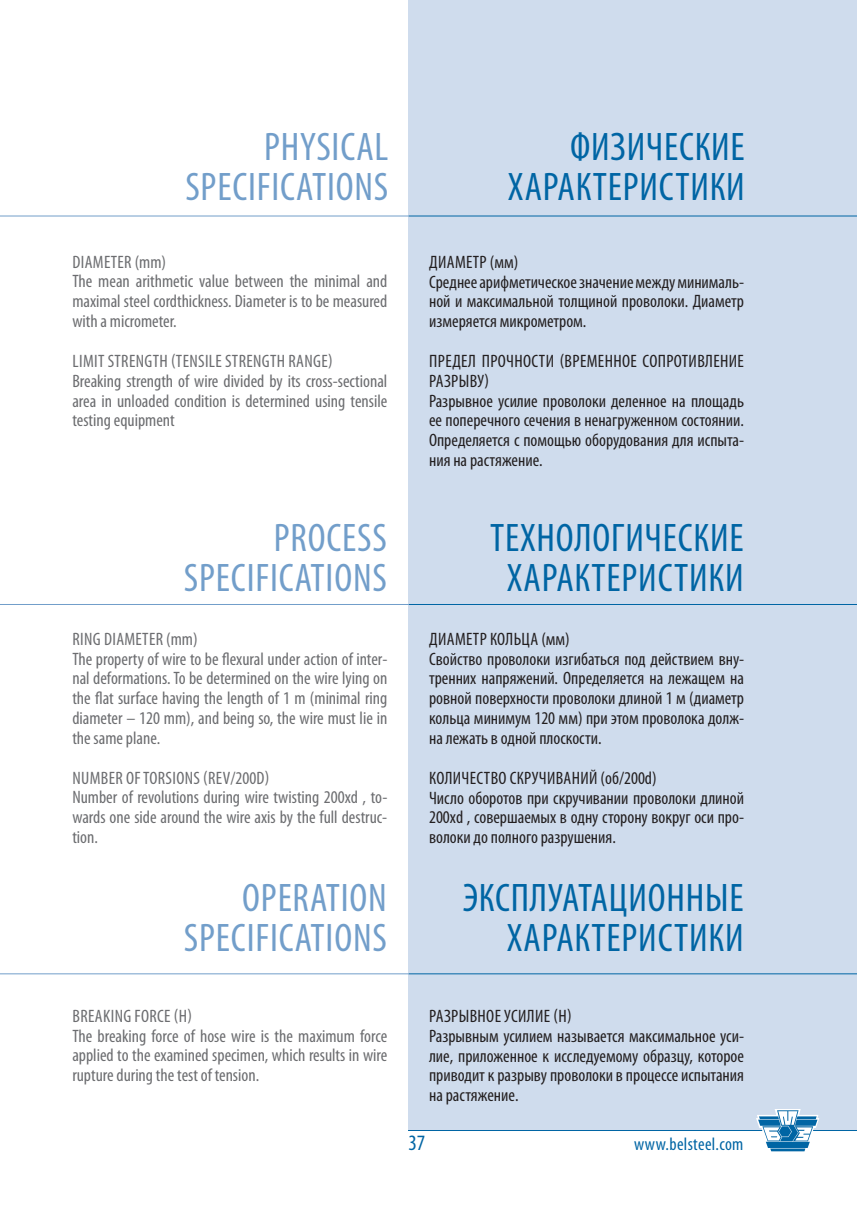
<style>
.page{position:relative;width:857px;height:1225px;background:#fff}
.page>*{position:absolute;margin:0;border:0;box-sizing:border-box;transform-origin:0 0}
.t1{font:condensed 40px/40px "Myriad Pro";letter-spacing:.02em;color:#0065a4;text-align:right}
.t2{font:condensed 40px "Myriad Pro";letter-spacing:.02em;color:#729eca}
.t3{font:condensed 22px "Myriad Pro";color:#0065a4}
.t4{font:condensed 18px/19.8px "Myriad Pro";color:#231f20}
.t5{font:condensed 18px/19.8px "Myriad Pro";color:#6c6d70}
.t6{font:condensed 18px "Myriad Pro";letter-spacing:.02em;color:#0065a4}
</style>
<div class="page">
<div style="left:408px;top:0;width:448px;height:1130px;background:#cfdced"></div>
<hr style="left:408px;top:1130px;width:448px;height:1px;background:#0065a4">
<svg style="left:756px;top:1109px;width:63px;height:43px"></svg>
<hr style="left:408px;top:215px;width:448px;height:1px;background:#0065a4">
<hr style="left:408px;top:604px;width:448px;height:1px;background:#0065a4">
<hr style="left:408px;top:973px;width:448px;height:1px;background:#0065a4">
<hr style="left:0;top:215px;width:408px;height:1px;background:#729eca">
<hr style="left:0;top:604px;width:408px;height:1px;background:#729eca">
<hr style="left:0;top:973px;width:408px;height:1px;background:#729eca">
<h1 class="t2" style="left:264px;top:123px;width:68px">Physical</h1>
<h1 class="t2" style="left:185px;top:163px;width:15px">speci</h1>
<h1 class="t2" style="left:257px;top:163px;width:28px">ficati</h1>
<h1 class="t2" style="left:335px;top:163px;width:35px">ons</h1>
<p class="t5" style="left:72px;top:251px;width:316px">Diameter (mm)<br>The mean arithmetic value between the minimal and maximal steel cordthickness. Diameter is to be measured with a micrometer.</p>
<p class="t5" style="left:72px;top:351px;width:44px">LIMITSTREN</p>
<p class="t5" style="left:144px;top:351px;width:39px">GTH (TENSILE</p>
<p class="t5" style="left:225px;top:351px;width:8px">STREN</p>
<p class="t5" style="left:72px;top:351px;width:316px;text-indent:189px">GTH RANGE)<br>Breaking strength of wire divided by its cross-sectional area in unloaded condition is determined using tensile testing equipment</p>
<h1 class="t2" style="left:274px;top:513px;width:69px">Process</h1>
<h1 class="t2" style="left:184px;top:553px;width:15px">speci</h1>
<h1 class="t2" style="left:255px;top:553px;width:28px">ficati</h1>
<h1 class="t2" style="left:334px;top:553px;width:35px">ons</h1>
<p class="t5" style="left:72px;top:628px;width:316px">Ring diameter (mm)<br>The property of wire to be flexural under action of inter&shy;nal deformations. To be determined on the wire lying on the flat surface having the length of 1 m (minimal ring diameter – 120 mm), and being so, the wire must lie in the same plane.</p>
<p class="t5" style="left:72px;top:767px;width:316px">Number of torsions (rev/200d)<br>Number of revolutions during wire twisting 200хd , to&shy;wards one side around the wire axis by the full destruc&shy;tion.</p>
<h1 class="t2" style="left:242px;top:873px;width:146px">Operation</h1>
<h1 class="t2" style="left:184px;top:913px;width:15px">speci</h1>
<h1 class="t2" style="left:255px;top:913px;width:28px">ficati</h1>
<h1 class="t2" style="left:334px;top:913px;width:35px">ons</h1>
<h1 class="t1" style="left:507px;top:127px;width:238px">Физические характеристики</h1>
<p class="t4" style="left:429px;top:252px;width:316px">Диаметр (мм)<br>Среднее арифметическое значение между минималь&shy;ной и максимальной толщиной проволоки. Диаметр измеряется микрометром.</p>
<p class="t4" style="left:429px;top:351px;width:316px">Предел прочности (временное сопротивление разрыву)<br>Разрывное усилие проволоки деленное на площадь ее поперечного сечения в ненагруженном состоянии.<br>Определяется с помощью оборудования для испыта&shy;ния на растяжение.</p>
<h1 class="t1" style="left:490px;top:517px;width:255px;text-align:center">Технологические характеристики</h1>
<p class="t4" style="left:429px;top:628px;width:316px">Диаметр кольца (мм)<br>Свойство проволоки изгибаться под действием вну&shy;тренних напряжений. Определяется на лежащем на ровной поверхности проволоки длиной 1 м (диаметр кольца минимум 120 мм) при этом проволока долж&shy;на лежать в одной плоскости.</p>
<p class="t4" style="left:429px;top:767px;width:316px">Количество скручиваний (об/200d)<br>Число оборотов при скручивании проволоки длиной 200хd , совершаемых в одну сторону вокруг оси про&shy;волоки до полного разрушения.</p>
<h1 class="t1" style="left:462px;top:877px;width:282px">Эксплуатационные характеристики</h1>
<p class="t5" style="left:72px;top:1005px;width:316px">BREAKING force (Н)<br>The breaking force of hose wire is the maximum force applied to the examined specimen, which results in wire rupture during the test of tension.</p>
<p class="t4" style="left:429px;top:1005px;width:316px">Разрывное усилие (Н)<br>Разрывным усилием называется максимальное уси&shy;лие, приложенное к исследуемому образцу, которое приводит к разрыву проволоки в процессе испытания на растяжение.</p>
<p class="t3" style="left:408px;top:1130px;width:18px">37</p>
<p class="t6" style="left:633px;top:1133px;width:111px">www.belsteel.com</p>
</div>
